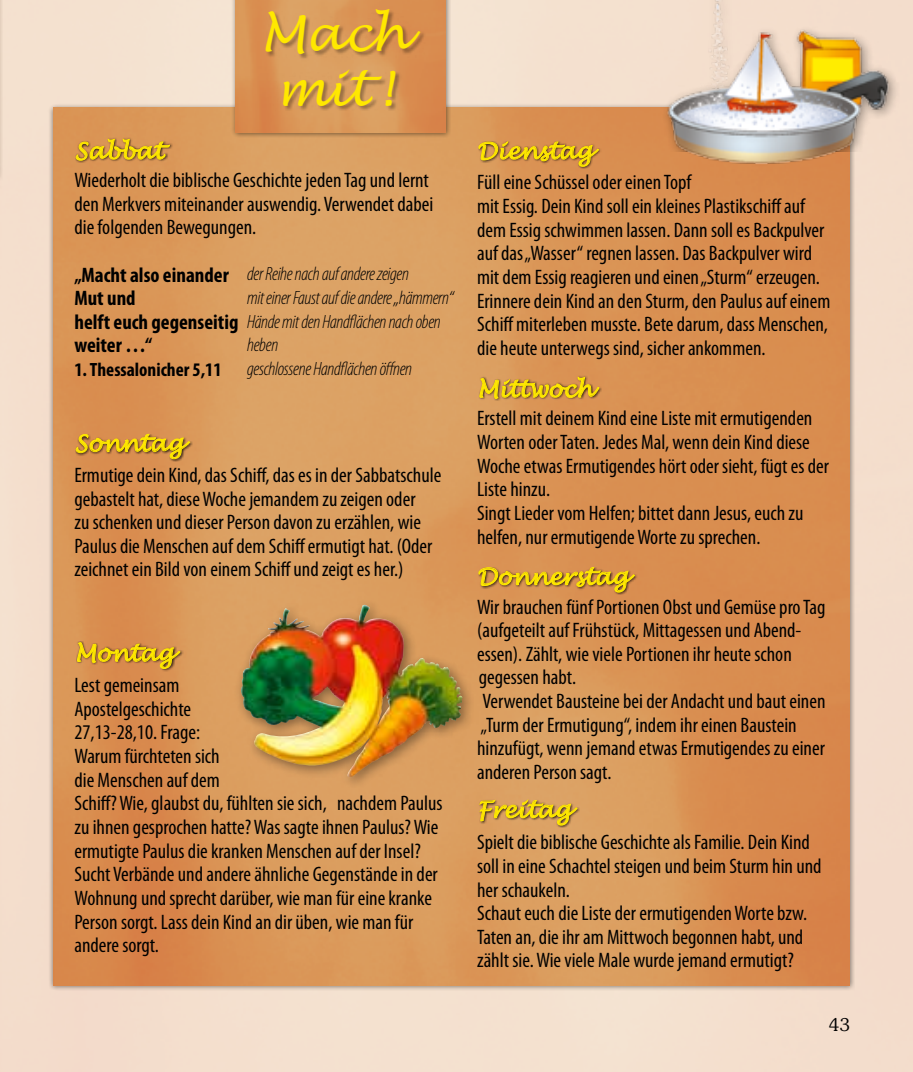
<style>
.page{position:relative;width:913px;height:1072px;background:#fff}
.page>*{position:absolute;margin:0;border:0;box-sizing:border-box;transform-origin:0 0}
.t1{font:italic 49px/54.2px "Lucida Handwriting";letter-spacing:-.01em;color:#ffe800}
.t2{font:italic 22.75px "Lucida Handwriting";color:#ffe800}
.t3{font:condensed 21px/23.6px "Myriad Pro";color:#000}
.t4{font:700 condensed 21px/23.6px "Myriad Pro";color:#000}
.t5{font:italic 300 condensed 19.25px/23.6px "Myriad Pro";letter-spacing:-.02em;color:#000}
.t6{font:700 condensed 19.25px "Myriad Pro";color:#000}
.t7{font:300 17.5px "Souvenir";color:#000}
.s1{font-weight:700;font-style:normal;font-size:21px}
</style>
<div class="page">
<div style="left:48px;top:102px;width:807px;height:889px;background:#000;opacity:.5"></div>
<img style="left:53px;top:108px;width:797px;height:877px">
<div style="left:230px;top:0;width:221px;height:138px;background:#000;opacity:.5"></div>
<img style="left:236px;top:0;width:210px;height:133px">
<div style="left:232px;top:596px;width:242px;height:192px;background:#000;opacity:.4"></div>
<img style="left:241px;top:605px;width:197px;height:172px">
<img style="left:642px;top:0;width:271px;height:200px">
<div style="left:75px;top:137px;width:97px;height:26px;background:#000;opacity:.75"></div>
<svg style="left:75px;top:137px;width:96px;height:24px;background:#c49436"></svg>
<div style="left:478px;top:141px;width:123px;height:28px;background:#000;opacity:.75"></div>
<svg style="left:478px;top:139px;width:122px;height:28px;background:#c89338"></svg>
<div style="left:266px;top:10px;width:160px;height:100px;background:#000;opacity:.3"></div>
<div style="left:478px;top:375px;width:124px;height:26px;background:#000;opacity:.75"></div>
<svg style="left:479px;top:376px;width:121px;height:24px;background:#c59537"></svg>
<div style="left:478px;top:567px;width:159px;height:27px;background:#000;opacity:.75"></div>
<svg style="left:478px;top:566px;width:158px;height:27px;background:#c79137"></svg>
<div style="left:478px;top:799px;width:102px;height:28px;background:#000;opacity:.75"></div>
<svg style="left:478px;top:797px;width:100px;height:28px;background:#c89c41"></svg>
<div style="left:76px;top:641px;width:107px;height:30px;background:#000;opacity:.75"></div>
<svg style="left:77px;top:640px;width:104px;height:29px;background:#c78f36"></svg>
<div style="left:75px;top:433px;width:118px;height:28px;background:#000;opacity:.75"></div>
<svg style="left:75px;top:433px;width:116px;height:27px;background:#c69036"></svg>
<h1 class="t1" style="left:260px;top:9px;width:149px">Mach mit!</h1>
<p class="t2" style="left:75px;top:137px;width:90px">Sabbat</p>
<p class="t2" style="left:477px;top:137px;width:117px">Dienstag</p>
<p class="t3" style="left:74px;top:168px;width:360px">Wiederholt die biblische Geschichte jeden Tag und lernt den Merkvers miteinander auswendig. Verwendet dabei die folgenden Bewegungen.</p>
<p class="t4" style="left:74px;top:262px;width:156px">„Macht also einander<br>Mut und</p>
<p class="t5" style="left:74px;top:309px;width:368px"><span class="s1">helft euch gegenseitig</span> Hände mit den Handflächen nach oben</p>
<p class="t4" style="left:74px;top:333px;width:79px">weiter …“</p>
<p class="t6" style="left:74px;top:357px;width:149px">1. Thessalonicher 5,11</p>
<p class="t5" style="left:247px;top:262px;width:208px">der Reihe nach auf andere zeigen<br>mit einer Faust auf die andere „hämmern“</p>
<p class="t5" style="left:247px;top:333px;width:167px">heben<br>geschlossene Handflächen öffnen</p>
<p class="t2" style="left:75px;top:429px;width:110px">Sonntag</p>
<p class="t3" style="left:74px;top:463px;width:368px">Ermutige dein Kind, das Schiff, das es in der Sabbatschule gebastelt hat, diese Woche jemandem zu zeigen oder<br>zu schenken und dieser Person davon zu erzählen, wie Paulus die Menschen auf dem Schiff ermutigt hat. (Oder zeichnet ein Bild von einem Schiff und zeigt es her.)</p>
<p class="t2" style="left:75px;top:639px;width:101px">Montag</p>
<p class="t3" style="left:74px;top:673px;width:370px">Lest gemeinsam<br>Apostelgeschichte<br>27,13-28,10. Frage:<br>Warum fürchteten sich<br>die Menschen auf dem<br>Schiff? Wie, glaubst du, fühlten sie sich, nachdem Paulus zu ihnen gesprochen hatte? Was sagte ihnen Paulus? Wie ermutigte Paulus die kranken Menschen auf der Insel?<br>Sucht Verbände und andere ähnliche Gegenstände in der Wohnung und sprecht darüber, wie man für eine kranke Person sorgt. Lass dein Kind an dir üben, wie man für andere sorgt.</p>
<p class="t3" style="left:477px;top:170px;width:355px">Füll eine Schüssel oder einen Topf<br>mit Essig. Dein Kind soll ein kleines Plastikschiff auf dem Essig schwimmen lassen. Dann soll es Backpulver auf das „Wasser“ regnen lassen. Das Backpulver wird mit dem Essig reagieren und einen „Sturm“ erzeugen.<br>Erinnere dein Kind an den Sturm, den Paulus auf einem Schiff miterleben musste. Bete darum, dass Menschen, die heute unterwegs sind, sicher ankommen.</p>
<p class="t2" style="left:477px;top:375px;width:117px">Mittwoch</p>
<p class="t3" style="left:477px;top:406px;width:353px">Erstell mit deinem Kind eine Liste mit ermutigenden Worten oder Taten. Jedes Mal, wenn dein Kind diese Woche etwas Ermutigendes hört oder sieht, fügt es der Liste hinzu.<br>Singt Lieder vom Helfen; bittet dann Jesus, euch zu helfen, nur ermutigende Worte zu sprechen.</p>
<p class="t2" style="left:477px;top:562px;width:153px">Donnerstag</p>
<p class="t3" style="left:477px;top:594px;width:350px">Wir brauchen fünf Portionen Obst und Gemüse pro Tag (aufgeteilt auf Frühstück, Mittagessen und Abend&shy;essen). Zählt, wie viele Portionen ihr heute schon gegessen habt.<br>Verwendet Bausteine bei der Andacht und baut einen „Turm der Ermutigung“, indem ihr einen Baustein hinzufügt, wenn jemand etwas Ermutigendes zu einer anderen Person sagt.</p>
<p class="t2" style="left:477px;top:795px;width:95px">Freitag</p>
<p class="t3" style="left:477px;top:830px;width:346px">Spielt die biblische Geschichte als Familie. Dein Kind soll in eine Schachtel steigen und beim Sturm hin und her schaukeln.<br>Schaut euch die Liste der ermutigenden Worte bzw.<br>Taten an, die ihr am Mittwoch begonnen habt, und zählt sie. Wie viele Male wurde jemand ermutigt?</p>
<p class="t7" style="left:829px;top:1014px;width:22px">43</p>
</div>
